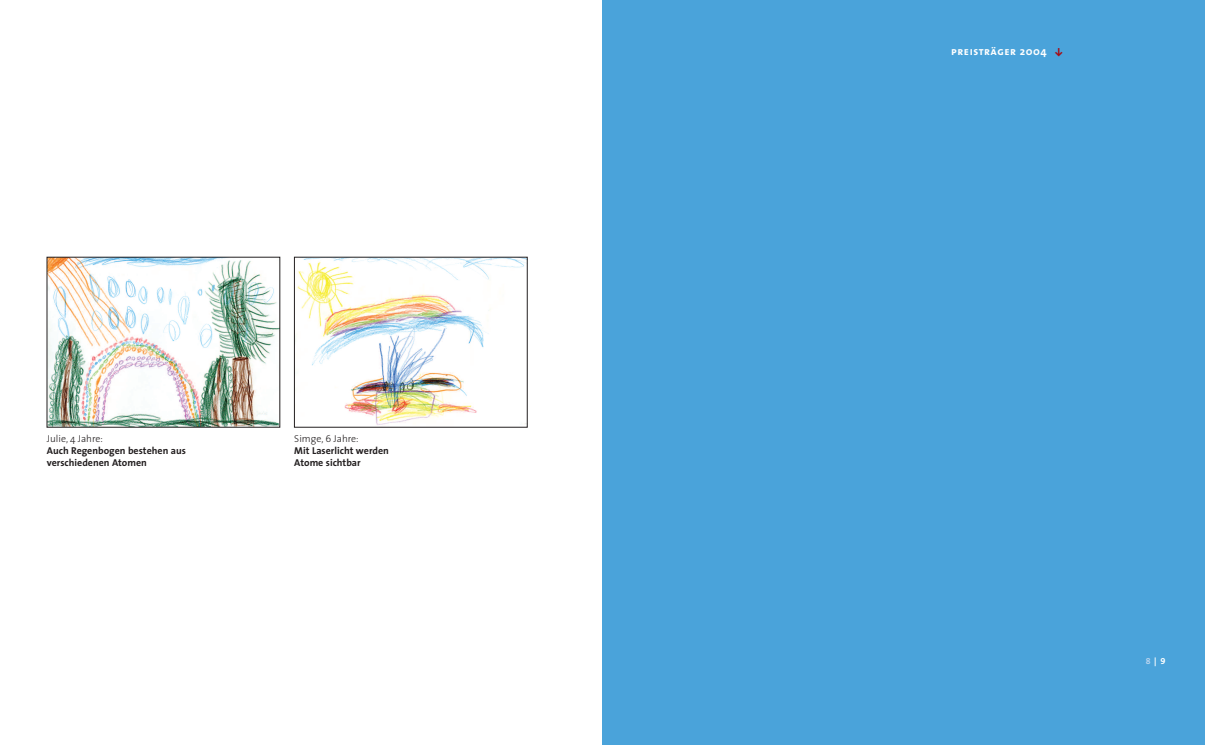
<style>
.page{position:relative;width:1205px;height:745px;background:#fff}
.page>*{position:absolute;margin:0;border:0;box-sizing:border-box;transform-origin:0 0}
.t1{font:11.25px "The Sans Bold Caps";letter-spacing:.045em;color:#fff}
.t2{font:700 10px/12px "The Sans";color:#231f20}
.t3{font:300 10px "The Sans";color:#231f20}
.t4{font:8.75px "The Sans Bold Caps";color:#fff}
.s1{font-family:"The Sans";font-weight:700}
.s2{font-family:"The Sans Black Expert";font-size:8.75px;color:#a70a12}
.s3{color:#b7d3ee}
</style>
<div class="page">
<div style="left:602px;top:0;width:603px;height:744px;background:#4aa3da"></div>
<img style="left:49px;top:259px;width:229px;height:166px">
<img style="left:297px;top:259px;width:228px;height:166px">
<p class="t3" style="left:47px;top:434px;width:58px">Julie, 4 Jahre:</p>
<p class="t2" style="left:47px;top:445px;width:141px">Auch Regenbogen bestehen aus verschiedenen Atomen</p>
<p class="t3" style="left:294px;top:434px;width:66px">Simge, 6 Jahre:</p>
<p class="t2" style="left:294px;top:445px;width:96px">Mit Laserlicht werden<br>Atome sichtbar</p>
<p class="t1" style="left:951px;top:47px;width:113px">preisträger <span class="s1">2004</span> <span class="s2">[</span></p>
<p class="t4" style="left:1146px;top:657px;width:21px"><span class="s3">8</span>|9</p>
</div>
